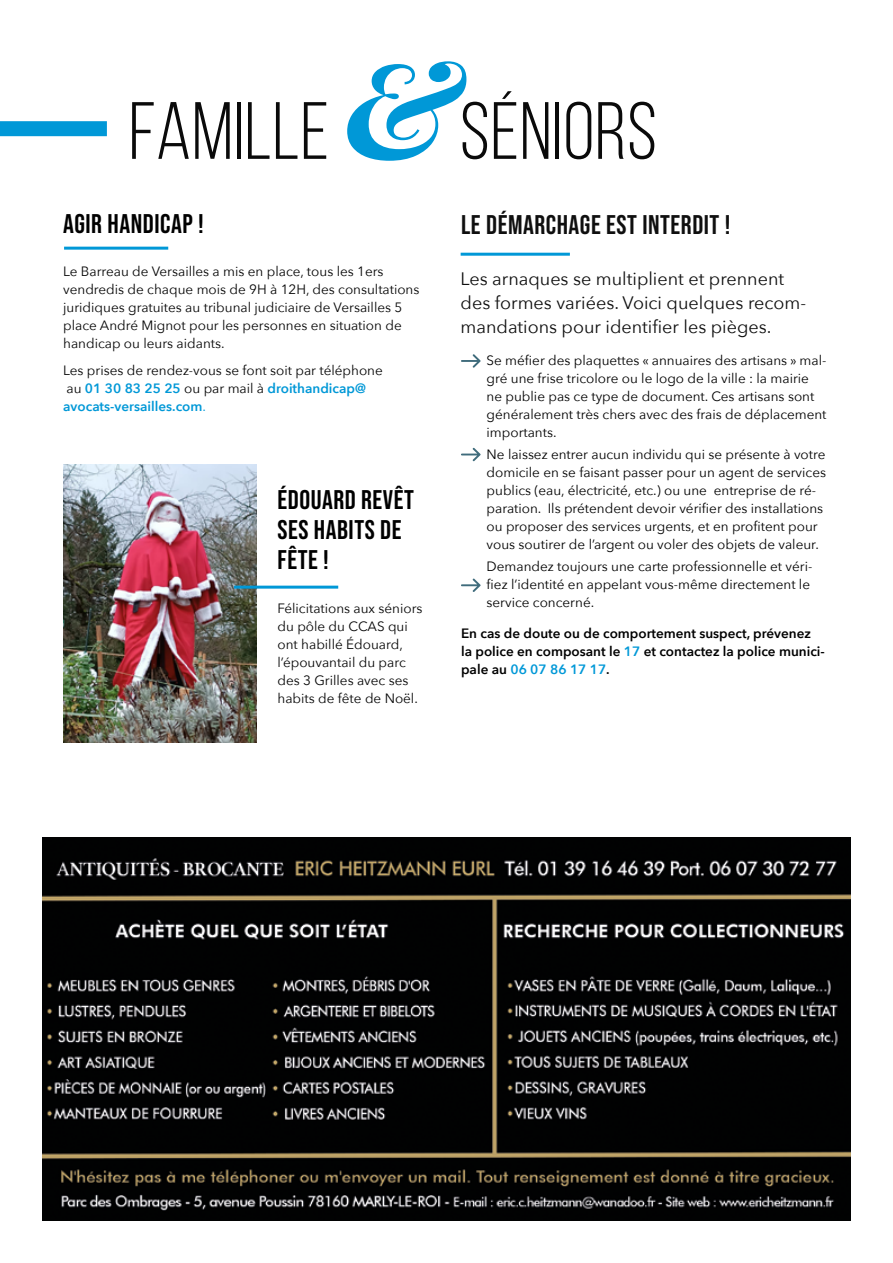
<style>
.page{position:relative;width:893px;height:1263px;background:#fff}
.page>*{position:absolute;margin:0;border:0;box-sizing:border-box;transform-origin:0 0}
.t1{font:81px "Bebas Neue";letter-spacing:.01em;color:#0a0a0a}
.t2{font:27px/30px "Bebas Neue";letter-spacing:.02em;color:#000}
.t3{font:27px "Bebas Neue";letter-spacing:.02em;color:#0f0f0f}
.t4{font:18px/24px "Avenir Next";color:#0f0f0f}
.t5{font:13.5px/18px "Avenir Next";color:#000}
.t6{font:13.5px/18px "Avenir Next";color:#050505}
.t7{font:600 13.5px/18px "Avenir Next";color:#000}
.s1{font-family:"Playfair Display";font-weight:700;font-style:italic;font-size:135px;color:#0098d7}
.s2{font-weight:600;color:#0098d7}
.s3{color:#0098d7}
</style>
<div class="page">
<img style="left:43px;top:838px;width:807px;height:382px">
<div style="left:0;top:121px;width:107px;height:15px;background:#0098d7"></div>
<hr style="left:64px;top:247px;width:104px;height:3px;background:#0098d7">
<hr style="left:461px;top:253px;width:109px;height:3px;background:#0098d7">
<svg style="left:461px;top:354px;width:20px;height:14px"></svg>
<svg style="left:461px;top:448px;width:20px;height:13px"></svg>
<svg style="left:461px;top:578px;width:20px;height:14px"></svg>
<img style="left:64px;top:465px;width:192px;height:277px">
<hr style="left:234px;top:586px;width:104px;height:3px;background:#0098d7">
<h1 class="t1" style="left:129px;top:88px;width:530px">FAMILLE <span class="s1">&amp;</span>SÉNIORS</h1>
<h2 class="t2" style="left:63px;top:208px;width:142px">AGIR HANDICAP !</h2>
<p class="t6" style="left:63px;top:262px;width:358px">Le Barreau de Versailles a mis en place, tous les 1ers vendredis de chaque mois de 9H à 12H, des consultations juridiques gratuites au tribunal judiciaire de Versailles 5 place André Mignot pour les personnes en situation de handicap ou leurs aidants.</p>
<p class="t6" style="left:63px;top:361px;width:321px">Les prises de rendez-vous se font soit par téléphone au <span class="s2">01 30 83 25 25</span> ou par mail à <span class="s2">droithandicap@ avocats-versailles.com</span><span class="s3">.</span></p>
<h2 class="t2" style="left:277px;top:485px;width:138px">ÉDOUARD REVÊT<br>SES HABITS DE<br>FÊTE !</h2>
<p class="t6" style="left:277px;top:598px;width:147px">Félicitations aux séniors du pôle du CCAS qui ont habillé Édouard, l’épouvantail du parc des 3 Grilles avec ses habits de fête de Noël.</p>
<h2 class="t3" style="left:461px;top:209px;width:271px">LE DÉMARCHAGE EST INTERDIT !</h2>
<h3 class="t4" style="left:461px;top:266px;width:347px">Les arnaques se multiplient et prennent des formes variées. Voici quelques recom&shy;mandations pour identifier les pièges.</h3>
<p class="t5" style="left:487px;top:351px;width:341px">Se méfier des plaquettes « annuaires des artisans » mal&shy;gré une frise tricolore ou le logo de la ville : la mairie ne publie pas ce type de document. Ces artisans sont généralement très chers avec des frais de déplacement importants.</p>
<p class="t5" style="left:487px;top:445px;width:341px">Ne laissez entrer aucun individu qui se présente à votre domicile en se faisant passer pour un agent de services publics (eau, électricité, etc.) ou une entreprise de ré&shy;paration. Ils prétendent devoir vérifier des installations ou proposer des services urgents, et en profitent pour vous soutirer de l’argent ou voler des objets de valeur.</p>
<p class="t5" style="left:487px;top:557px;width:327px">Demandez toujours une carte professionnelle et véri&shy;fiez l’identité en appelant vous-même directement le service concerné.</p>
<p class="t7" style="left:461px;top:624px;width:365px">En cas de doute ou de comportement suspect, prévenez la police en composant le <span class="s3">17</span> et contactez la police munici&shy;pale au <span class="s3">06 07 86 17 17</span>.</p>
</div>
